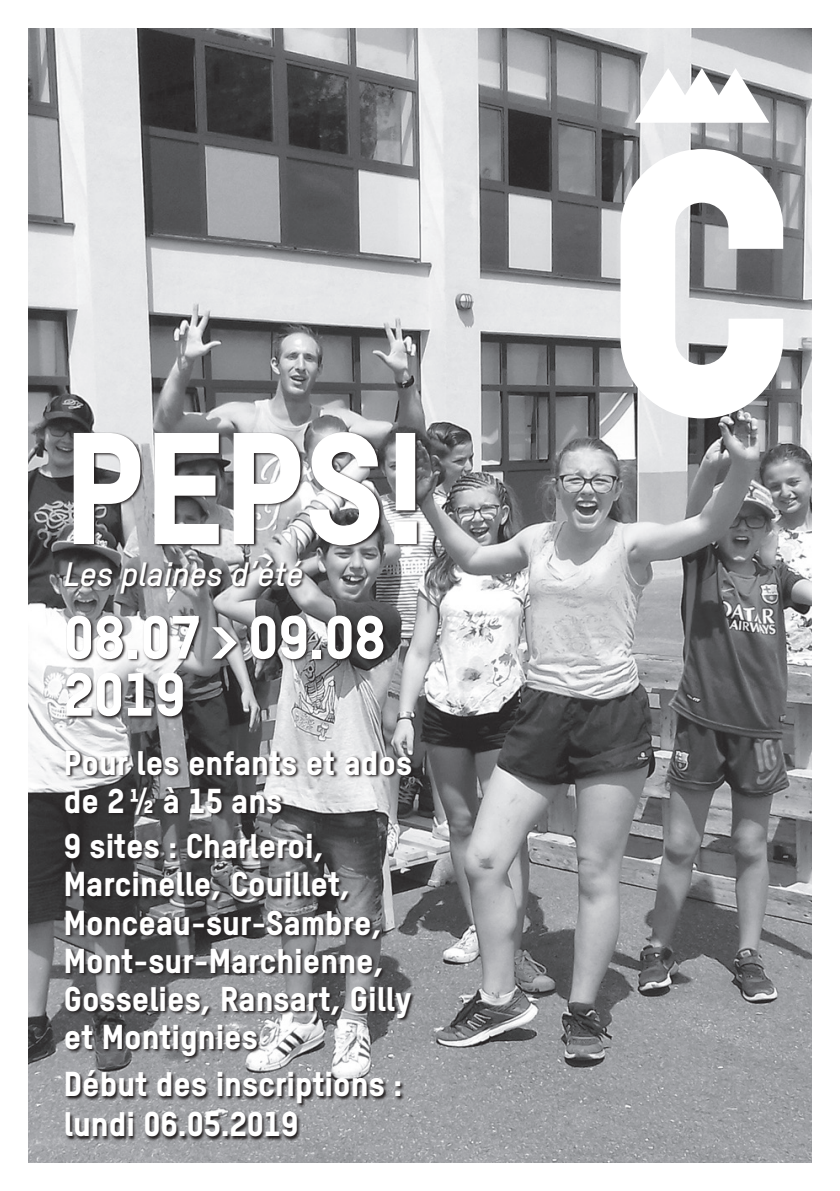
<style>
.page{position:relative;width:840px;height:1191px;background:#fff}
.page>*{position:absolute;margin:0;border:0;box-sizing:border-box;transform-origin:0 0}
.t1{font:800 156px "TSTAR";color:#fff}
.t2{font:800 60px/57px "TSTAR";color:#fff}
.t3{font:800 34px/38px "TSTAR";color:#fff}
.t4{font:italic 700 33.2px "TSTAR";color:#fff}
</style>
<div class="page">
<img style="left:28px;top:28px;width:783px;height:1134px">
<svg style="left:634px;top:68px;width:134px;height:55px"></svg>
<svg style="left:620px;top:149px;width:162px;height:269px"></svg>
<svg style="left:64px;top:431px;width:357px;height:710px;background:#737274"></svg>
<h1 class="t1" style="left:64px;top:392px;width:364px">PEPS!</h1>
<p class="t4" style="left:64px;top:554px;width:241px">Les plaines d’été</p>
<h2 class="t2" style="left:64px;top:607px;width:323px">08.07&gt;09.08<br>2019</h2>
<p class="t3" style="left:64px;top:743px;width:349px">Pour les enfants et ados de 2½ à 15 ans</p>
<p class="t3" style="left:64px;top:826px;width:349px">9 sites : Charleroi,<br>Marcinelle, Couillet,<br>Monceau-sur-Sambre,<br>Mont-sur-Marchienne,<br>Gosselies, Ransart, Gilly et Montignies</p>
<p class="t3" style="left:64px;top:1063px;width:339px;line-height:40px">Début des inscriptions : lundi 06.05.2019</p>
</div>
